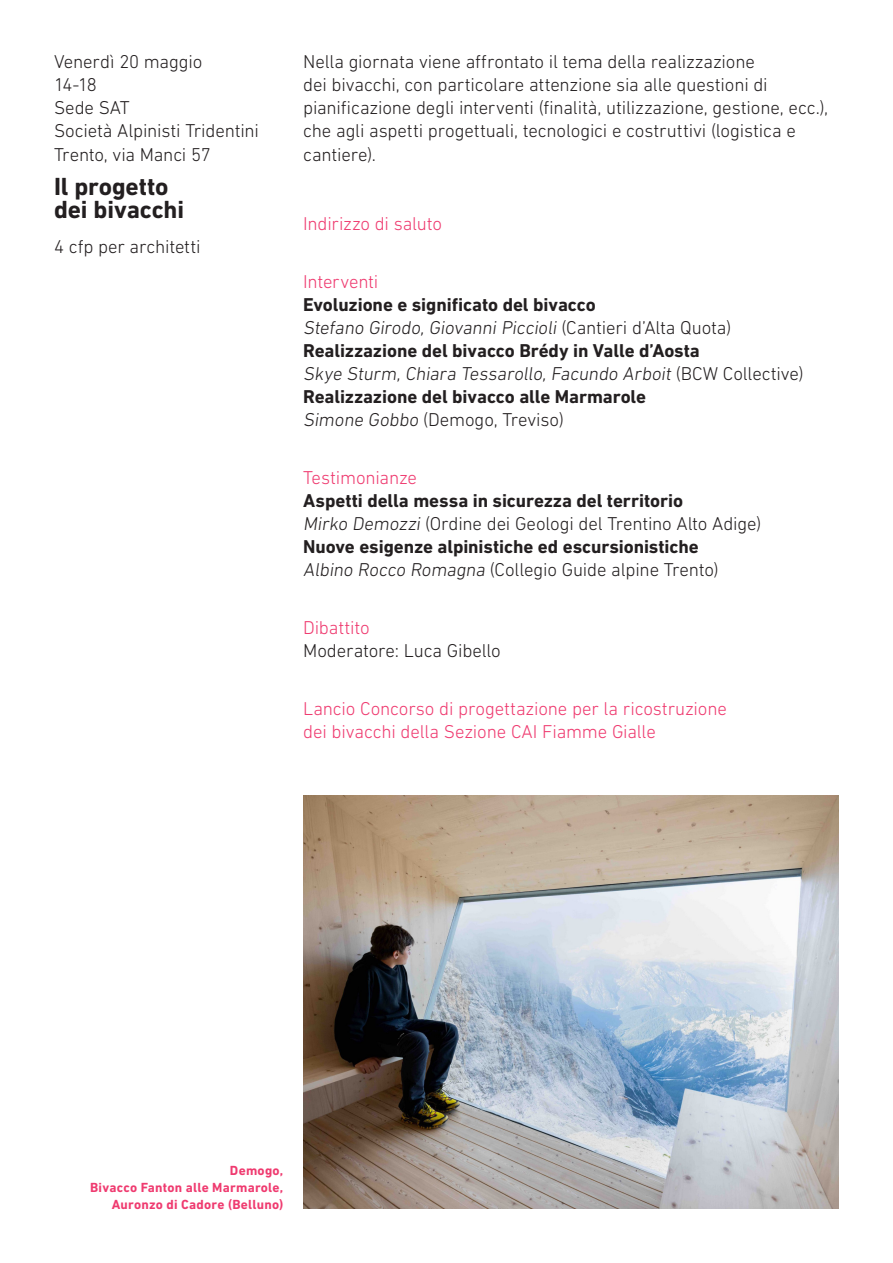
<style>
.page{position:relative;width:893px;height:1263px;background:#fff}
.page>*{position:absolute;margin:0;border:0;box-sizing:border-box;transform-origin:0 0}
.Stile_di_paragrafo_1{font:700 25.2px "DIN Next LT Pro";letter-spacing:-.005em;color:#231f20}
.testo{font:300 18.9px/23.1px "DIN Next LT Pro";letter-spacing:-.01em;color:#231f20}
.titolo_intervento{font:700 18.9px "DIN Next LT Pro";letter-spacing:-.005em;color:#231f20}
.Stile_di_paragrafo_2{font:300 18.9px "DIN Next LT Pro";letter-spacing:-.01em;color:#ef3b70}
.Stile_di_paragrafo_1-2{font:300 18.9px "DIN Next LT Pro";letter-spacing:-.01em;color:#231f20}
.t1{font:700 13.5px/16.8px "DIN Next LT Pro";letter-spacing:.015em;color:#ef3b70;text-align:right}
</style>
<div class="page">
<img style="left:303px;top:795px;width:536px;height:414px">
<p class="Stile_di_paragrafo_1-2" style="left:54px;top:51px;width:150px">Venerdì 20 maggio</p>
<p class="Stile_di_paragrafo_1-2" style="left:54px;top:74px;width:44px">14-18</p>
<p class="Stile_di_paragrafo_1-2" style="left:54px;top:97px;width:77px">Sede SAT</p>
<p class="Stile_di_paragrafo_1-2" style="left:54px;top:120px;width:207px">Società Alpinisti Tridentini</p>
<p class="Stile_di_paragrafo_1-2" style="left:54px;top:143px;width:158px">Trento, via Manci 57</p>
<p class="Stile_di_paragrafo_1" style="left:54px;top:172px;width:116px">Il progetto</p>
<p class="Stile_di_paragrafo_1" style="left:54px;top:195px;width:132px">dei bivacchi</p>
<p class="Stile_di_paragrafo_1-2" style="left:54px;top:236px;width:148px">4 cfp per architetti</p>
<p class="testo" style="left:303px;top:50px;width:526px">Nella giornata viene affrontato il tema della realizzazione<br>dei bivacchi, con particolare attenzione sia alle questioni di pianificazione degli interventi (finalità, utilizzazione, gestione, ecc.), che agli aspetti progettuali, tecnologici e costruttivi (logistica e cantiere).</p>
<p class="Stile_di_paragrafo_2" style="left:303px;top:213px;width:140px">Indirizzo di saluto</p>
<p class="Stile_di_paragrafo_2" style="left:303px;top:270px;width:77px">Interventi</p>
<p class="titolo_intervento" style="left:303px;top:293px;width:294px">Evoluzione e significato del bivacco</p>
<p class="testo" style="left:303px;top:316px;width:430px">Stefano Girodo, Giovanni Piccioli (C anti er i d ’A lt a Q u ot a)</p>
<p class="titolo_intervento" style="left:303px;top:339px;width:398px">Realizzazione del bivacco Brédy in Valle d’Aosta</p>
<p class="testo" style="left:303px;top:362px;width:502px">Skye Sturm, Chiara Tessarollo, Facundo Arboit (B C W C o l le c ti ve)</p>
<p class="titolo_intervento" style="left:303px;top:386px;width:345px">Realizzazione del bivacco alle Marmarole</p>
<p class="testo" style="left:303px;top:408px;width:262px">Simone Gobbo (Demogo, Treviso)</p>
<p class="Stile_di_paragrafo_2" style="left:303px;top:467px;width:115px">Testimonianze</p>
<p class="titolo_intervento" style="left:303px;top:490px;width:381px">Aspetti della messa in sicurezza del territorio</p>
<p class="testo" style="left:303px;top:512px;width:460px">Mirko Demozzi (Ordine dei Geologi del Trentino Alto Adige)</p>
<p class="titolo_intervento" style="left:303px;top:536px;width:397px">Nuove esigenze alpinistiche ed escursionistiche</p>
<p class="testo" style="left:303px;top:558px;width:417px">Albino Rocco Romagna (Collegio Guide alpine Trento)</p>
<p class="Stile_di_paragrafo_2" style="left:303px;top:617px;width:68px">Dibattito</p>
<p class="testo" style="left:303px;top:639px;width:199px">Moderatore: Luca Gibello</p>
<p class="Stile_di_paragrafo_2" style="left:303px;top:698px;width:425px">Lancio Concorso di progettazione per la ricostruzione</p>
<p class="Stile_di_paragrafo_2" style="left:303px;top:721px;width:354px">dei bivacchi della Sezione CAI Fiamme Gialle</p>
<p class="t1" style="left:230px;top:1162px;width:55px">Demogo,</p>
<p class="t1" style="left:90px;top:1179px;width:195px">Bivacco Fanton alle Marmarole,<br>Auronzo di Cadore (Belluno)</p>
</div>
